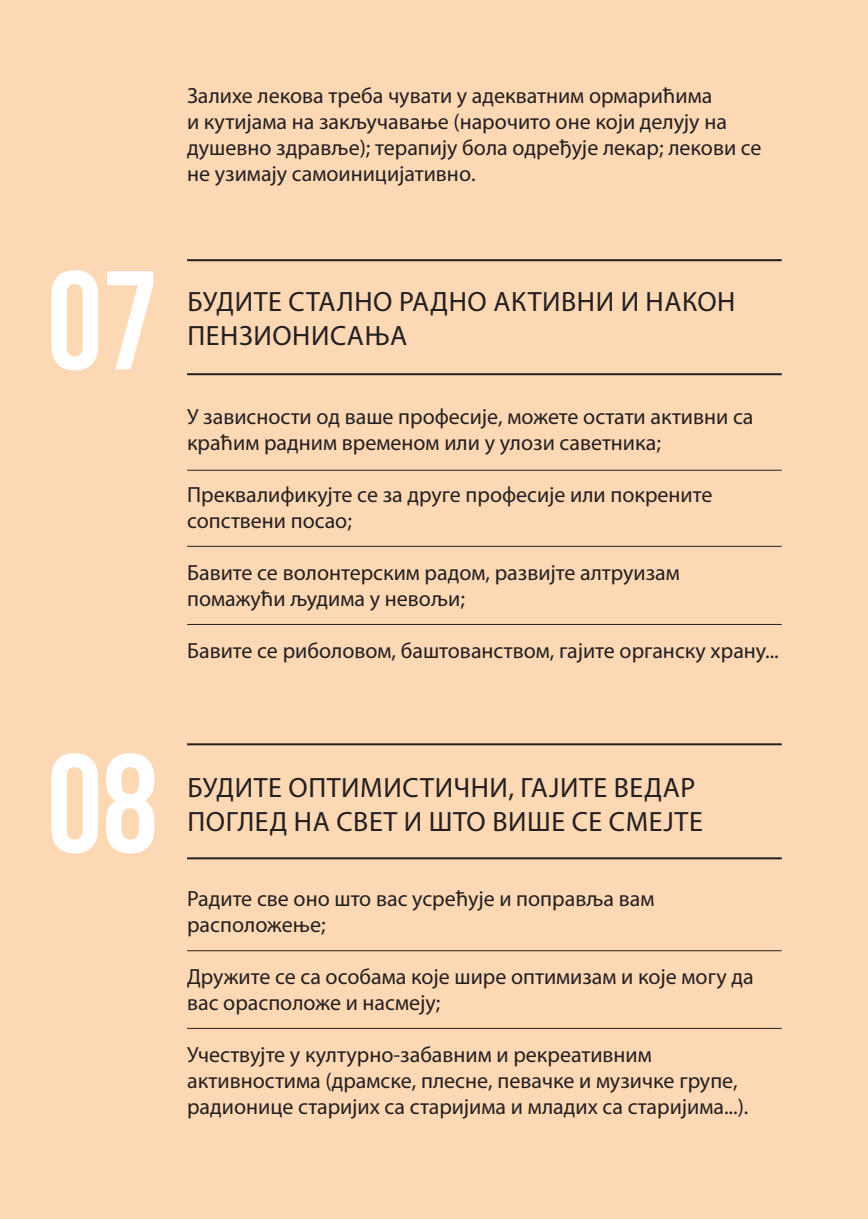
<style>
.page{position:relative;width:868px;height:1219px;background:#fff}
.page>*{position:absolute;margin:0;border:0;box-sizing:border-box;transform-origin:0 0}
.t1{font:700 140px "Bebas Neue";color:#fff}
.t2{font:28px/33.6px "Myriad Pro";letter-spacing:.02em;color:#231f20}
.t3{font:22px/26px "Myriad Pro";color:#231f20}
</style>
<div class="page">
<div style="left:0;top:0;width:867px;height:1219px;background:#fdd8b4"></div>
<hr style="left:187px;top:373px;width:594px;height:2px;background:#231f20">
<hr style="left:187px;top:857px;width:594px;height:2px;background:#231f20">
<hr style="left:187px;top:470px;width:594px;height:1px;background:#231f20">
<hr style="left:187px;top:950px;width:594px;height:1px;background:#231f20">
<hr style="left:187px;top:546px;width:594px;height:1px;background:#231f20">
<hr style="left:187px;top:1028px;width:594px;height:1px;background:#231f20">
<hr style="left:187px;top:624px;width:594px;height:1px;background:#231f20">
<hr style="left:187px;top:259px;width:594px;height:2px;background:#231f20">
<hr style="left:187px;top:743px;width:594px;height:2px;background:#231f20">
<p class="t3" style="left:187px;top:83px;width:576px">Залихе лекова треба чувати у адекватним ормарићима<br>и кутијама на закључавање (нарочито оне који делују на душевно здравље); терапију бола одређује лекар; лекови се не узимају самоиницијативно.</p>
<p class="t1" style="left:47px;top:244px;width:112px">07</p>
<p class="t2" style="left:187px;top:285px;width:549px">БУДИТЕ СТАЛНО РАДНО АКТИВНИ И НАКОН<br>ПЕНЗИОНИСАЊА</p>
<p class="t3" style="left:187px;top:404px;width:568px">У зависности од ваше професије, можете остати активни са краћим радним временом или у улози саветника;</p>
<p class="t3" style="left:187px;top:482px;width:526px">Преквалификујте се за друге професије или покрените сопствени посао;</p>
<p class="t3" style="left:187px;top:560px;width:494px">Бавите се волонтерским радом, развијте алтруизам помажући људима у невољи;</p>
<p class="t3" style="left:187px;top:638px;width:593px">Бавите се риболовом, баштованством, гајите органску храну...</p>
<p class="t1" style="left:47px;top:727px;width:112px">08</p>
<p class="t2" style="left:187px;top:772px;width:517px">БУДИТЕ ОПТИМИСТИЧНИ, ГАЈИТЕ ВЕДАР<br>ПОГЛЕД НА СВЕТ И ШТО ВИШЕ СЕ СМЕЈТЕ</p>
<p class="t3" style="left:187px;top:886px;width:469px">Радите све оно што вас усрећује и поправља вам расположење;</p>
<p class="t3" style="left:187px;top:964px;width:568px">Дружите се са особама које шире оптимизам и које могу да вас орасположе и насмеју;</p>
<p class="t3" style="left:187px;top:1042px;width:563px">Учествујте у културно-забавним и рекреативним активностима (драмске, плесне, певачке и музичке групе, радионице старијих са старијима и младих са старијима...).</p>
</div>
